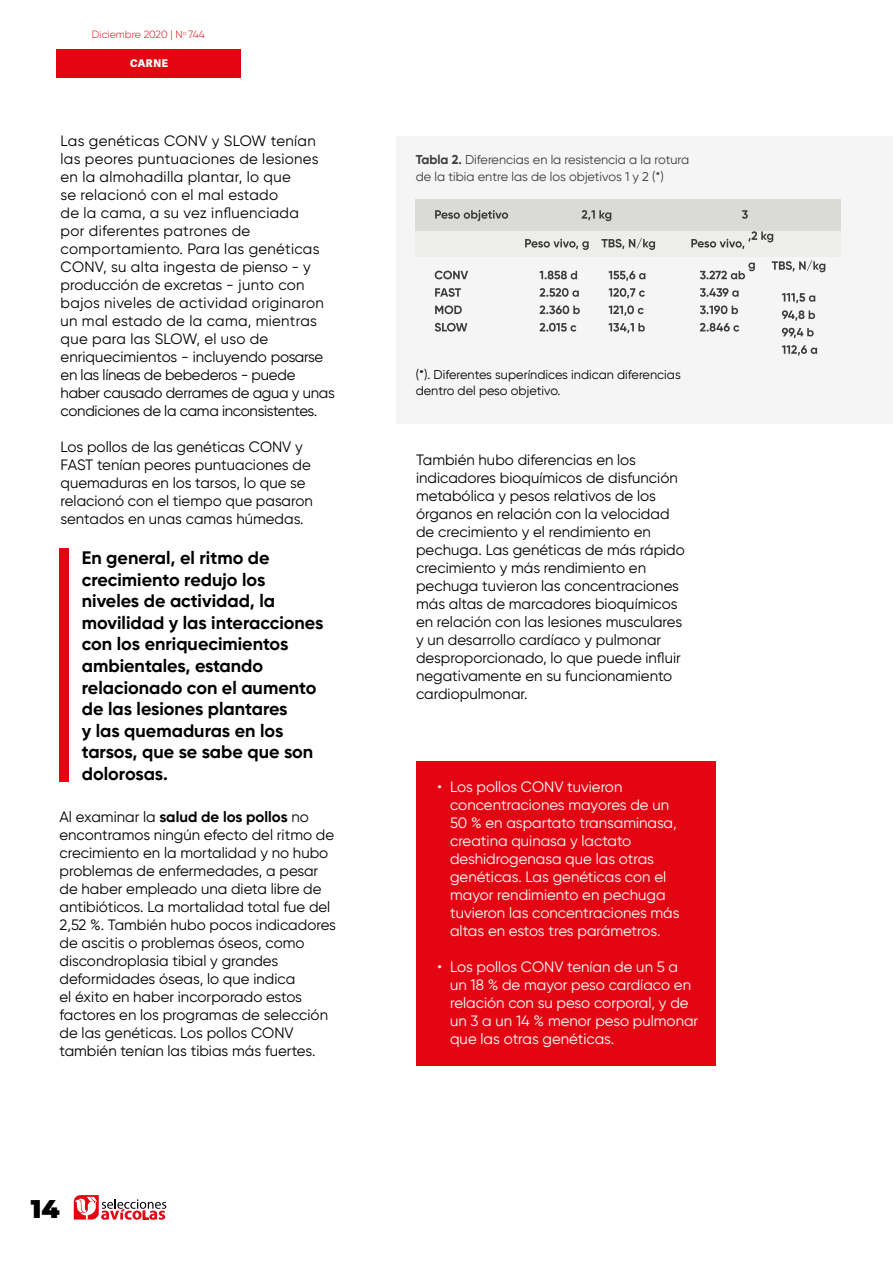
<style>
.page{position:relative;width:893px;height:1263px;background:#fff}
.page>*{position:absolute;margin:0;border:0;box-sizing:border-box;transform-origin:0 0}
.t1{font:900 25.5px "Montserrat";color:#000}
.t2{font:700 18px/21.6px "Gilroy";color:#000}
.t3{font:15px/18px "Gilroy";color:#000}
.t4{font:15px/18px "Gilroy";color:#fff}
.t5{font:12.75px/16.5px "Gilroy";color:#3c3c3a}
.t6{font:12.75px/16.5px "Gilroy";color:#000}
.t7{font:300 10.5px "Gilroy";color:#e30612}
.t8{font:800 10.5px "Adelle Sans";letter-spacing:.05em;color:#fff}
.s1{font-weight:700}
</style>
<div class="page">
<div style="left:57px;top:50px;width:184px;height:28px;background:#e30612"></div>
<svg style="left:74px;top:1195px;width:92px;height:25px"></svg>
<div style="left:416px;top:761px;width:300px;height:304px;background:#e30612"></div>
<hr style="left:892px;top:234px;width:1px;height:347px;background:#f5f5f5">
<div style="left:396px;top:136px;width:497px;height:287px;background:#f5f5f5"></div>
<div style="left:60px;top:548px;width:9px;height:233px;background:#e30612"></div>
<div style="left:416px;top:200px;width:425px;height:31px;background:#dadad9"></div>
<div style="left:416px;top:231px;width:425px;height:26px;background:#ededec"></div>
<svg style="left:435px;top:210px;width:73px;height:11px"></svg>
<svg style="left:582px;top:210px;width:29px;height:11px"></svg>
<svg style="left:742px;top:210px;width:6px;height:9px"></svg>
<svg style="left:525px;top:239px;width:64px;height:11px"></svg>
<svg style="left:601px;top:238px;width:54px;height:12px"></svg>
<svg style="left:691px;top:231px;width:82px;height:18px"></svg>
<svg style="left:772px;top:260px;width:53px;height:12px"></svg>
<svg style="left:435px;top:271px;width:33px;height:8px"></svg>
<svg style="left:539px;top:271px;width:38px;height:8px"></svg>
<svg style="left:608px;top:271px;width:37px;height:10px"></svg>
<svg style="left:700px;top:262px;width:55px;height:17px"></svg>
<svg style="left:782px;top:293px;width:33px;height:10px"></svg>
<svg style="left:435px;top:288px;width:26px;height:9px"></svg>
<svg style="left:540px;top:288px;width:39px;height:9px"></svg>
<svg style="left:608px;top:288px;width:37px;height:10px"></svg>
<svg style="left:700px;top:288px;width:39px;height:9px"></svg>
<svg style="left:782px;top:310px;width:33px;height:11px"></svg>
<svg style="left:435px;top:305px;width:27px;height:9px"></svg>
<svg style="left:540px;top:305px;width:40px;height:9px"></svg>
<svg style="left:608px;top:305px;width:36px;height:11px"></svg>
<svg style="left:700px;top:305px;width:38px;height:9px"></svg>
<svg style="left:782px;top:328px;width:32px;height:10px"></svg>
<svg style="left:435px;top:323px;width:32px;height:9px"></svg>
<svg style="left:540px;top:323px;width:36px;height:9px"></svg>
<svg style="left:608px;top:323px;width:37px;height:10px"></svg>
<svg style="left:700px;top:323px;width:39px;height:9px"></svg>
<svg style="left:782px;top:345px;width:35px;height:10px"></svg>
<p class="t7" style="left:92px;top:28px;width:114px">Diciembre 2020 | N<sup>o</sup> 744</p>
<p class="t8" style="left:130px;top:57px;width:39px">CARNE</p>
<p class="t3" style="left:61px;top:132px;width:276px">Las genéticas CONV y SLOW tenían las peores puntuaciones de lesiones en la almohadilla plantar, lo que<br>se relacionó con el mal estado<br>de la cama, a su vez influenciada<br>por diferentes patrones de comportamiento. Para las genéticas CONV, su alta ingesta de pienso - y producción de excretas - junto con bajos niveles de actividad originaron un mal estado de la cama, mientras que para las SLOW, el uso de enriquecimientos - incluyendo posarse en las líneas de bebederos - puede haber causado derrames de agua y unas condiciones de la cama inconsistentes.</p>
<p class="t3" style="left:61px;top:438px;width:254px">Los pollos de las genéticas CONV y FAST tenían peores puntuaciones de quemaduras en los tarsos, lo que se relacionó con el tiempo que pasaron sentados en unas camas húmedas.</p>
<p class="t2" style="left:82px;top:547px;width:243px">En general, el ritmo de crecimiento redujo los niveles de actividad, la movilidad y las interacciones con los enriquecimientos ambientales, estando relacionado con el aumento de las lesiones plantares<br>y las quemaduras en los tarsos, que se sabe que son dolorosas.</p>
<p class="t3" style="left:60px;top:807px;width:278px">Al examinar la <span class="s1">salud de los pollos</span> no encontramos ningún efecto del ritmo de crecimiento en la mortalidad y no hubo problemas de enfermedades, a pesar de haber empleado una dieta libre de antibióticos. La mortalidad total fue del 2,52 %. También hubo pocos indicadores de ascitis o problemas óseos, como discondroplasia tibial y grandes deformidades óseas, lo que indica<br>el éxito en haber incorporado estos factores en los programas de selección de las genéticas. Los pollos CONV también tenían las tibias más fuertes.</p>
<h1 class="t1" style="left:31px;top:1189px;width:30px">14</h1>
<p class="t5" style="left:416px;top:151px;width:275px"><span class="s1">Tabla 2.</span> Diferencias en la resistencia a la rotura de la tibia entre las de los objetivos 1 y 2 (*)</p>
<p class="t6" style="left:416px;top:366px;width:267px">(*). Diferentes superíndices indican diferencias dentro del peso objetivo.</p>
<p class="t3" style="left:416px;top:450px;width:270px">También hubo diferencias en los indicadores bioquímicos de disfunción metabólica y pesos relativos de los órganos en relación con la velocidad de crecimiento y el rendimiento en pechuga. Las genéticas de más rápido crecimiento y más rendimiento en pechuga tuvieron las concentraciones más altas de marcadores bioquímicos en relación con las lesiones musculares y un desarrollo cardíaco y pulmonar desproporcionado, lo que puede influir negativamente en su funcionamiento cardiopulmonar.</p>
<p class="t4" style="left:450px;top:778px;width:231px;text-indent:-13px">• Los pollos CONV tuvieron concentraciones mayores de un<br>50 % en aspartato transaminasa, creatina quinasa y lactato deshidrogenasa que las otras genéticas. Las genéticas con el mayor rendimiento en pechuga tuvieron las concentraciones más altas en estos tres parámetros.</p>
<p class="t4" style="left:450px;top:958px;width:250px;text-indent:-13px">• Los pollos CONV tenían de un 5 a un 18 % de mayor peso cardíaco en relación con su peso corporal, y de un 3 a un 14 % menor peso pulmonar que las otras genéticas.</p>
</div>
